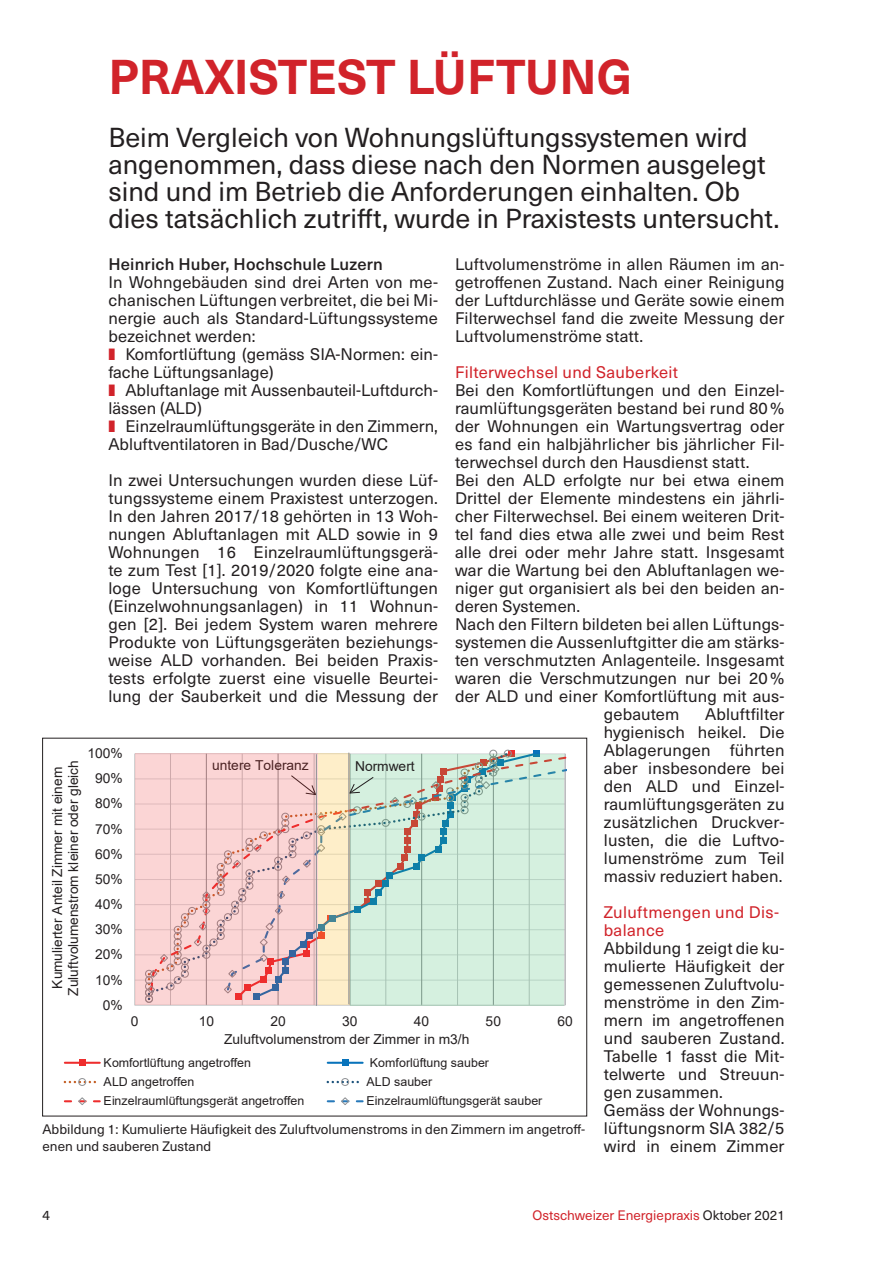
<style>
.page{position:relative;width:893px;height:1263px;background:#fff}
.page>*{position:absolute;margin:0;border:0;box-sizing:border-box;transform-origin:0 0}
.t1{font:700 48px "Neue Haas Unica Pro";color:#d1232a}
.t2{font:27px/27px "Neue Haas Unica Pro";color:#231f20}
.t3{font:16.5px/18px "Neue Haas Unica Pro";letter-spacing:.01em;color:#231f20;text-align:justify}
.t4{font:16.5px/18px "Neue Haas Unica Pro";letter-spacing:.02em;color:#d1232a}
.t5{font:500 16.5px "Neue Haas Unica Pro";letter-spacing:.01em;color:#231f20}
.t6{font:13.8px/15.9px "Arial";color:#231f20;text-align:center}
.t7{font:13.65px "Arial";color:#231f20}
.t8{font:13.5px/16.5px "Neue Haas Unica Pro";color:#231f20}
.t9{font:13.5px "Neue Haas Unica Pro";color:#d1232a}
.t10{font:12.3px "Arial";letter-spacing:.005em;color:#231f20}
.s1{color:#d1232a}
.s2{color:#231f20}
</style>
<div class="page">
<svg style="left:63px;top:749px;width:504px;height:356px"></svg>
<div style="left:350px;top:754px;width:214px;height:251px;background:#2bb45f;opacity:.2"></div>
<div style="left:319px;top:753px;width:31px;height:251px;background:#fdbe26;opacity:.25"></div>
<svg style="left:349px;top:776px;width:25px;height:18px"></svg>
<div style="left:135px;top:753px;width:183px;height:252px;background:#ee2d2d;opacity:.2"></div>
<hr style="left:316px;top:754px;width:1px;height:252px;background:#939598">
<hr style="left:348px;top:753px;width:1px;height:251px;background:#939598">
<h1 class="t1" style="left:108px;top:47px;width:525px">PRAXISTEST LÜFTUNG</h1>
<h2 class="t2" style="left:108px;top:124px;width:673px">Beim Vergleich von Wohnungslüftungssystemen wird angenommen, dass diese nach den Normen ausgelegt sind und im Betrieb die Anforderungen einhalten. Ob dies tatsächlich zutrifft, wurde in Praxistests untersucht.</h2>
<p class="t3" style="left:455px;top:255px;width:331px">Luftvolumenströme in allen Räumen im an&shy;getroffenen Zustand. Nach einer Reinigung der Luftdurchlässe und Geräte sowie einem Filterwechsel fand die zweite Messung der Luftvolumenströme statt.</p>
<p class="t4" style="left:455px;top:363px;width:225px">Filterwechsel und Sauberkeit</p>
<p class="t3" style="left:455px;top:381px;width:331px">Bei den Komfortlüftungen und den Einzel-</p>
<p class="t3" style="left:455px;top:399px;width:331px">raumlüftungsgeräten bestand bei rund 80%</p>
<p class="t3" style="left:455px;top:417px;width:331px">der Wohnungen ein Wartungsvertrag oder</p>
<p class="t3" style="left:455px;top:435px;width:331px">es fand ein halbjährlicher bis jährlicher Fil-</p>
<p class="t3" style="left:455px;top:453px;width:296px">terwechsel durch den Hausdienst statt.</p>
<p class="t3" style="left:455px;top:471px;width:331px">Bei den ALD erfolgte nur bei etwa einem</p>
<p class="t3" style="left:455px;top:489px;width:331px">Drittel der Elemente mindestens ein jährli-</p>
<p class="t3" style="left:455px;top:507px;width:331px">cher Filterwechsel. Bei einem weiteren Drit-</p>
<p class="t3" style="left:455px;top:525px;width:331px">tel fand dies etwa alle zwei und beim Rest</p>
<p class="t3" style="left:455px;top:543px;width:331px">alle drei oder mehr Jahre statt. Insgesamt</p>
<p class="t3" style="left:455px;top:561px;width:331px">war die Wartung bei den Abluftanlagen we-</p>
<p class="t3" style="left:455px;top:579px;width:331px">niger gut organisiert als bei den beiden an-</p>
<p class="t3" style="left:455px;top:597px;width:127px">deren Systemen.</p>
<p class="t3" style="left:455px;top:615px;width:331px">Nach den Filtern bildeten bei allen Lüftungs-</p>
<p class="t3" style="left:455px;top:633px;width:331px">systemen die Aussenluftgitter die am stärks-</p>
<p class="t3" style="left:455px;top:651px;width:331px">ten verschmutzten Anlagenteile. Insgesamt</p>
<p class="t3" style="left:455px;top:669px;width:331px">waren die Verschmutzungen nur bei 20 %</p>
<p class="t3" style="left:455px;top:687px;width:331px">der ALD und einer Komfortlüftung mit aus-</p>
<p class="t3" style="left:604px;top:705px;width:77px">gebautem</p>
<p class="t5" style="left:108px;top:254px;width:276px">Heinrich Huber, Hochschule Luzern</p>
<p class="t3" style="left:108px;top:273px;width:331px;text-align:left">In Wohngebäuden sind drei Arten von me&shy;chanischen Lüftungen verbreitet, die bei Mi&shy;nergie auch als Standard-Lüftungssysteme bezeichnet werden:<br><span class="s1">❚</span> Komfortlüftung (gemäss SIA-Normen: ein&shy;fache Lüftungsanlage)<br><span class="s1">❚</span> Abluftanlage mit Aussenbauteil-Luftdurch&shy;lässen (ALD)<br><span class="s1">❚</span> Einzelraumlüftungsgeräte in den Zimmern, Abluftventilatoren in Bad/Dusche/WC</p>
<p class="t3" style="left:108px;top:471px;width:331px">In zwei Untersuchungen wurden diese Lüf&shy;tungssysteme einem Praxistest unterzogen.<br>In den Jahren 2017/18 gehörten in 13 Woh&shy;nungen Abluftanlagen mit ALD sowie in 9<br>Wohnungen 16 Einzelraumlüftungsgerä&shy;te zum Test [1]. 2019/2020 folgte eine ana&shy;loge Untersuchung von Komfortlüftungen (Einzelwohnungsanlagen) in 11 Wohnun&shy;gen [2]. Bei jedem System waren mehrere Produkte von Lüftungsgeräten beziehungs&shy;weise ALD vorhanden. Bei beiden Praxis&shy;tests erfolgte zuerst eine visuelle Beurtei&shy;lung der Sauberkeit und die Messung der</p>
<p class="t3" style="left:604px;top:705px;width:182px;text-indent:101px">Abluftfilter hygienisch heikel. Die Ablagerungen führten aber insbesondere bei den ALD und Einzel&shy;raumlüftungsgeräten zu zusätzlichen Druckver&shy;lusten, die die Luftvo&shy;lumenströme zum Teil massiv reduziert haben.</p>
<p class="t4" style="left:604px;top:903px;width:177px">Zuluftmengen und Dis&shy;balance</p>
<p class="t3" style="left:604px;top:939px;width:182px;text-align:left">Abbildung 1 zeigt die ku&shy;mulierte Häufigkeit der gemessenen Zuluftvolu&shy;menströme in den Zim&shy;mern im angetroffenen und sauberen Zustand.<br>Tabelle 1 fasst die Mit&shy;telwerte und Streuun&shy;gen zusammen.<br>Gemäss der Wohnungs&shy;lüftungsnorm SIA 382/5 wird in einem Zimmer</p>
<p class="t7" style="left:87px;top:744px;width:37px">100%</p>
<p class="t7" style="left:212px;top:756px;width:98px">untere Toleranz</p>
<p class="t7" style="left:355px;top:757px;width:61px">Normwert</p>
<p class="t6" style="left:49px;top:996px;width:237px;rotate:-90deg">Kumulierter Anteil Zimmer mit einem<br>Zuluftvolumenstrom kleiner oder gleich</p>
<p class="t7" style="left:95px;top:769px;width:29px">90%</p>
<p class="t7" style="left:95px;top:794px;width:29px">80%</p>
<p class="t7" style="left:95px;top:819px;width:29px">70%</p>
<p class="t7" style="left:95px;top:844px;width:29px">60%</p>
<p class="t7" style="left:95px;top:870px;width:29px">50%</p>
<p class="t7" style="left:95px;top:895px;width:29px">40%</p>
<p class="t7" style="left:95px;top:920px;width:29px">30%</p>
<p class="t7" style="left:95px;top:945px;width:29px">20%</p>
<p class="t7" style="left:95px;top:970px;width:29px">10%</p>
<p class="t7" style="left:103px;top:995px;width:21px">0%</p>
<p class="t7" style="left:131px;top:1012px;width:9px">0</p>
<p class="t7" style="left:199px;top:1012px;width:17px">10</p>
<p class="t7" style="left:270px;top:1012px;width:17px">20</p>
<p class="t7" style="left:342px;top:1012px;width:17px">30</p>
<p class="t7" style="left:414px;top:1012px;width:17px">40</p>
<p class="t7" style="left:486px;top:1012px;width:17px">50</p>
<p class="t7" style="left:557px;top:1012px;width:17px">60</p>
<p class="t7" style="left:224px;top:1030px;width:247px">Zuluftvolumenstrom der Zimmer in m3/h</p>
<p class="t10" style="left:104px;top:1054px;width:149px">Komfortlüftung angetroffen</p>
<p class="t10" style="left:370px;top:1054px;width:121px">Komforlüftung sauber</p>
<p class="t10" style="left:104px;top:1073px;width:92px">ALD angetroffen</p>
<p class="t10" style="left:366px;top:1073px;width:67px">ALD sauber</p>
<p class="t10" style="left:104px;top:1092px;width:202px">Einzelraumlüftungsgerät angetroffen</p>
<p class="t10" style="left:366px;top:1092px;width:177px">Einzelraumlüftungsgerät sauber</p>
<p class="t8" style="left:43px;top:1121px;width:544px">Abbildung 1: Kumulierte Häufigkeit des Zuluftvolumenstroms in den Zimmern im angetroff&shy;enen und sauberen Zustand</p>
<p class="t8" style="left:42px;top:1207px;width:9px">4</p>
<p class="t9" style="left:532px;top:1207px;width:254px">Ostschweizer Energiepraxis <span class="s2">Oktober 2021</span></p>
</div>
